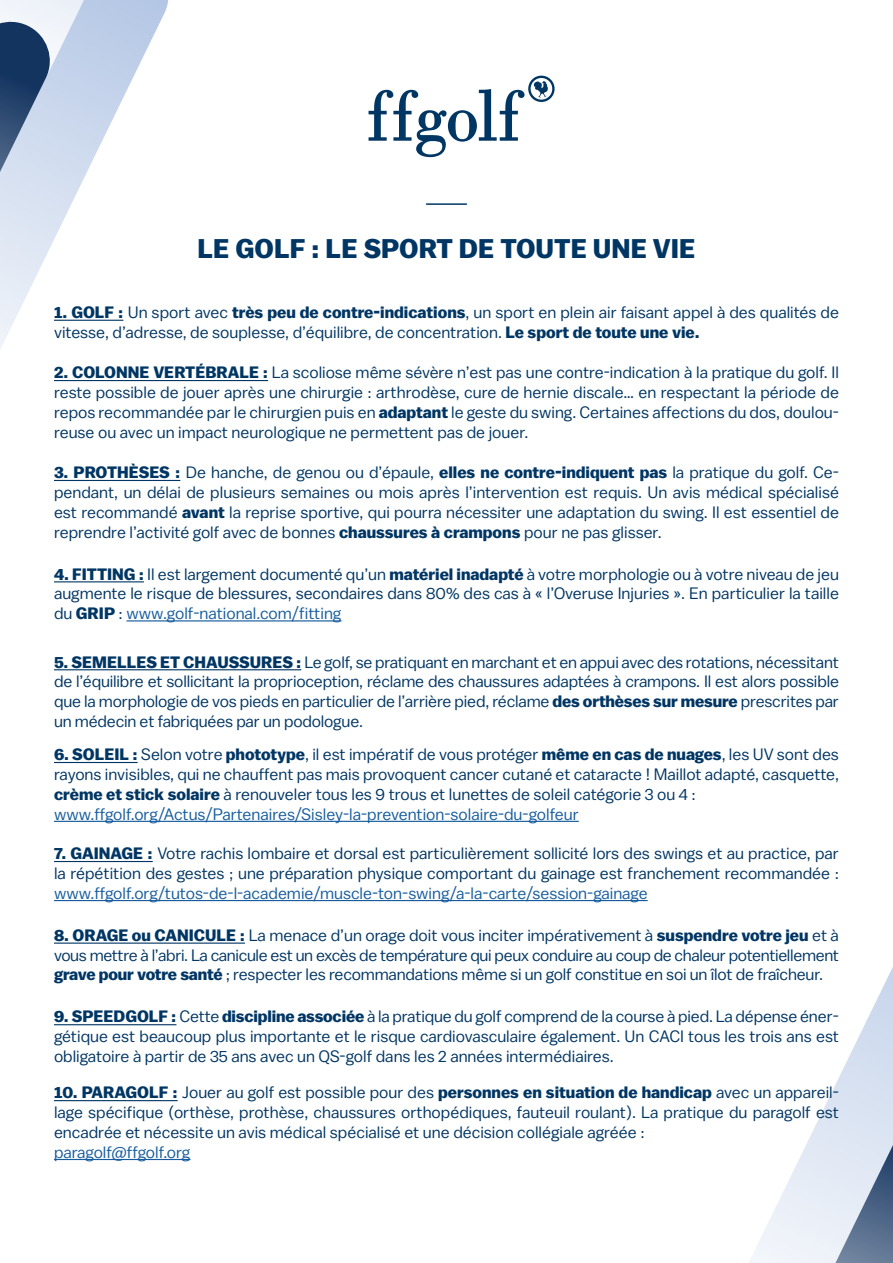
<style>
.page{position:relative;width:893px;height:1263px;background:#fff}
.page>*{position:absolute;margin:0;border:0;box-sizing:border-box;transform-origin:0 0}
.t1{font:700 27px "Balto";color:#003664}
.t2{font:16.5px/19.8px "Balto";color:#003664;text-align:justify}
.t3{font:16.5px "Balto";color:#175d9e}
.s1{font-weight:700}
.s2{color:#175d9e}
</style>
<div class="page">
<svg style="left:369px;top:76px;width:186px;height:81px"></svg>
<svg style="left:0;top:0;width:248px;height:481px"></svg>
<svg style="left:863px;top:967px;width:30px;height:60px"></svg>
<svg style="left:749px;top:1027px;width:144px;height:236px"></svg>
<hr style="left:426px;top:203px;width:41px;height:2px;background:#003664">
<hr style="left:54px;top:320px;width:69px;height:1px;background:#003664">
<hr style="left:54px;top:380px;width:214px;height:1px;background:#003664">
<hr style="left:54px;top:480px;width:126px;height:1px;background:#003664">
<hr style="left:54px;top:581px;width:90px;height:1px;background:#003664">
<hr style="left:126px;top:620px;width:215px;height:1px;background:#175d9e">
<hr style="left:54px;top:669px;width:247px;height:1px;background:#003664">
<hr style="left:54px;top:762px;width:84px;height:1px;background:#003664">
<hr style="left:54px;top:821px;width:525px;height:1px;background:#175d9e">
<hr style="left:54px;top:861px;width:99px;height:1px;background:#003664">
<hr style="left:54px;top:900px;width:594px;height:1px;background:#175d9e">
<hr style="left:54px;top:942px;width:191px;height:2px;background:#003664">
<hr style="left:54px;top:1024px;width:122px;height:1px;background:#003664">
<hr style="left:54px;top:1100px;width:124px;height:1px;background:#003664">
<hr style="left:54px;top:1159px;width:136px;height:1px;background:#175d9e">
<p class="t1" style="left:197px;top:232px;width:500px">LE GOLF : LE SPORT DE TOUTE UNE VIE</p>
<p class="t2" style="left:54px;top:302px;width:786px"><span class="s1">1. GOLF :</span> Un sport avec <span class="s1">très peu de contre-indications</span>, un sport en plein air faisant appel à des qualités de vitesse, d’adresse, de souplesse, d’équilibre, de concentration. <span class="s1">Le sport de toute une vie.</span></p>
<p class="t2" style="left:54px;top:362px;width:786px"><span class="s1">2. COLONNE VERTÉBRALE :</span> La scoliose même sévère n’est pas une contre-indication à la pratique du golf. Il reste possible de jouer après une chirurgie : arthrodèse, cure de hernie discale… en respectant la période de repos recommandée par le chirurgien puis en <span class="s1">adaptant</span> le geste du swing. Certaines affections du dos, doulou&shy;reuse ou avec un impact neurologique ne permettent pas de jouer.</p>
<p class="t2" style="left:54px;top:462px;width:786px"><span class="s1">3. PROTHÈSES :</span> De hanche, de genou ou d’épaule, <span class="s1">elles ne contre-indiquent pas</span> la pratique du golf. Ce&shy;pendant, un délai de plusieurs semaines ou mois après l’intervention est requis. Un avis médical spécialisé est recommandé <span class="s1">avant</span> la reprise sportive, qui pourra nécessiter une adaptation du swing. Il est essentiel de reprendre l’activité golf avec de bonnes <span class="s1">chaussures à crampons</span> pour ne pas glisser.</p>
<p class="t2" style="left:54px;top:563px;width:786px"><span class="s1">4. FITTING :</span> Il est largement documenté qu’un <span class="s1">matériel inadapté</span> à votre morphologie ou à votre niveau de jeu augmente le risque de blessures, secondaires dans 80% des cas à « l’Overuse Injuries ». En particulier la taille du <span class="s1">GRIP</span> : <span class="s2">www.golf-national.com/fitting</span></p>
<p class="t2" style="left:54px;top:651px;width:786px"><span class="s1">5. SEMELLES ET CHAUSSURES :</span> Le golf, se pratiquant en marchant et en appui avec des rotations, nécessitant de l’équilibre et sollicitant la proprioception, réclame des chaussures adaptées à crampons. Il est alors possible que la morphologie de vos pieds en particulier de l’arrière pied, réclame <span class="s1">des orthèses sur mesure</span> prescrites par un médecin et fabriquées par un podologue.</p>
<p class="t2" style="left:54px;top:744px;width:786px"><span class="s1">6. SOLEIL :</span> Selon votre <span class="s1">phototype</span>, il est impératif de vous protéger <span class="s1">même en cas de nuages</span>, les UV sont des rayons invisibles, qui ne chauffent pas mais provoquent cancer cutané et cataracte ! Maillot adapté, casquette, <span class="s1">crème et stick solaire</span> à renouveler tous les 9 trous et lunettes de soleil catégorie 3 ou 4 :</p>
<p class="t3" style="left:54px;top:804px;width:526px">www.ffgolf.org/Actus/Partenaires/Sisley-la-prevention-solaire-du-golfeur</p>
<p class="t2" style="left:54px;top:843px;width:786px"><span class="s1">7. GAINAGE :</span> Votre rachis lombaire et dorsal est particulièrement sollicité lors des swings et au practice, par la répétition des gestes ; une préparation physique comportant du gainage est franchement recommandée : <span class="s2">www.ffgolf.org/tutos-de-l-academie/muscle-ton-swing/a-la-carte/session-gainage</span></p>
<p class="t2" style="left:54px;top:925px;width:786px"><span class="s1">8. ORAGE ou CANICULE :</span> La menace d’un orage doit vous inciter impérativement à <span class="s1">suspendre votre jeu</span> et à vous mettre à l’abri. La canicule est un excès de température qui peux conduire au coup de chaleur potentiellement <span class="s1">grave pour votre santé</span> ; respecter les recommandations même si un golf constitue en soi un îlot de fraîcheur.</p>
<p class="t2" style="left:54px;top:1006px;width:786px"><span class="s1">9. SPEEDGOLF :</span> Cette <span class="s1">discipline associée</span> à la pratique du golf comprend de la course à pied. La dépense éner&shy;gétique est beaucoup plus importante et le risque cardiovasculaire également. Un CACI tous les trois ans est obligatoire à partir de 35 ans avec un QS-golf dans les 2 années intermédiaires.</p>
<p class="t2" style="left:54px;top:1082px;width:786px"><span class="s1">10. PARAGOLF :</span> Jouer au golf est possible pour des <span class="s1">personnes en situation de handicap</span> avec un appareil&shy;lage spécifique (orthèse, prothèse, chaussures orthopédiques, fauteuil roulant). La pratique du paragolf est encadrée et nécessite un avis médical spécialisé et une décision collégiale agréée :</p>
<p class="t3" style="left:54px;top:1142px;width:138px">paragolf@ffgolf.org</p>
</div>
